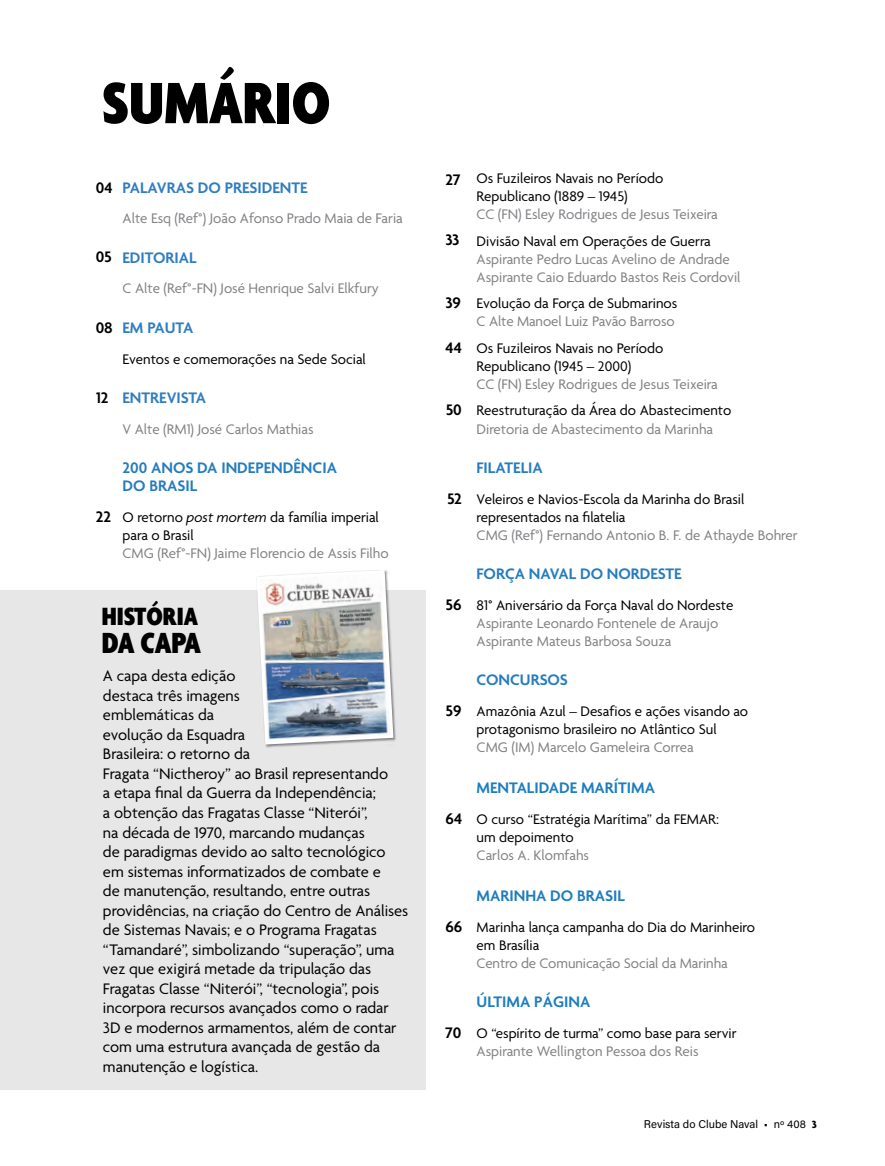
<style>
.page{position:relative;width:885px;height:1166px;background:#fff}
.page>*{position:absolute;margin:0;border:0;box-sizing:border-box;transform-origin:0 0}
.t1{font:900 condensed 63px "Agenda";color:#000}
.t2{font:900 condensed 31.5px "Agenda";letter-spacing:-.02em;color:#000}
.t3{font:900 condensed 27px "Agenda";color:#000}
.t4{font:16.5px/19.5px "Agenda";color:#000}
.t5{font:600 16.5px/18px "Agenda";color:#257cbe}
.t6{font:600 16.5px "Agenda";color:#2f7dc1}
.t7{font:600 16.5px "Agenda";color:#1d7dbe}
.t8{font:600 16.5px "Agenda";color:#000}
.t9{font:15px/18px "Agenda";color:#000}
.t10{font:15px/18px "Agenda";color:#808285}
.t11{font:11.25px "Acumin Pro";color:#000}
.s1{font-style:italic}
.s2{font-family:"Agenda";font-weight:700}
</style>
<div class="page">
<div style="left:0;top:590px;width:425px;height:499px;background:#e7e7e7"></div>
<div style="left:256px;top:569px;width:141px;height:178px;background:#000;opacity:.45"></div>
<img style="left:256px;top:569px;width:139px;height:176px">
<h1 class="t1" style="left:102px;top:69px;width:230px">SUMÁRIO</h1>
<p class="t8" style="left:96px;top:179px;width:18px">04</p>
<p class="t8" style="left:96px;top:248px;width:18px">05</p>
<p class="t8" style="left:96px;top:318px;width:19px">08</p>
<p class="t8" style="left:96px;top:388px;width:14px">12</p>
<p class="t8" style="left:96px;top:507px;width:17px">22</p>
<p class="t6" style="left:122px;top:178px;width:187px">PALAVRAS DO PRESIDENTE</p>
<p class="t10" style="left:122px;top:210px;width:282px">Alte Esq (Ref°) João Afonso Prado Maia de Faria</p>
<p class="t6" style="left:122px;top:248px;width:76px">EDITORIAL</p>
<p class="t10" style="left:122px;top:280px;width:258px">C Alte (Ref°-FN) José Henrique Salvi Elkfury</p>
<p class="t6" style="left:122px;top:318px;width:72px">EM PAUTA</p>
<p class="t9" style="left:122px;top:350px;width:245px">Eventos e comemorações na Sede Social</p>
<p class="t6" style="left:122px;top:388px;width:85px">ENTREVISTA</p>
<p class="t10" style="left:122px;top:420px;width:192px">V Alte (RM1) José Carlos Mathias</p>
<p class="t5" style="left:122px;top:459px;width:216px">200 ANOS DA INDEPENDÊNCIA<br>DO BRASIL</p>
<p class="t9" style="left:122px;top:508px;width:258px">O retorno <span class="s1">post mortem</span> da família imperial para o Brasil</p>
<p class="t10" style="left:122px;top:544px;width:268px">CMG (Ref°-FN) Jaime Florencio de Assis Filho</p>
<h3 class="t3" style="left:102px;top:601px;width:98px">HISTÓRIA</h3>
<h2 class="t2" style="left:102px;top:626px;width:101px">DA CAPA</h2>
<p class="t4" style="left:103px;top:667px;width:307px">A capa desta edição<br>destaca três imagens<br>emblemáticas da<br>evolução da Esquadra<br>Brasileira: o retorno da<br>Fragata “Nictheroy” ao Brasil representando<br>a etapa final da Guerra da Independência;<br>a obtenção das Fragatas Classe “Niterói”,<br>na década de 1970, marcando mudanças<br>de paradigmas devido ao salto tecnológico em sistemas informatizados de combate e<br>de manutenção, resultando, entre outras providências, na criação do Centro de Análises de Sistemas Navais; e o Programa Fragatas “Tamandaré”, simbolizando “superação”, uma vez que exigirá metade da tripulação das Fragatas Classe “Niterói”, “tecnologia”, pois incorpora recursos avançados como o radar 3D e modernos armamentos, além de contar com uma estrutura avançada de gestão da manutenção e logística.</p>
<p class="t8" style="left:445px;top:170px;width:17px">27</p>
<p class="t8" style="left:445px;top:231px;width:15px">33</p>
<p class="t8" style="left:445px;top:294px;width:17px">39</p>
<p class="t8" style="left:445px;top:339px;width:18px">44</p>
<p class="t8" style="left:445px;top:401px;width:18px">50</p>
<p class="t8" style="left:447px;top:489px;width:16px">52</p>
<p class="t8" style="left:445px;top:595px;width:18px">56</p>
<p class="t8" style="left:445px;top:701px;width:17px">59</p>
<p class="t8" style="left:445px;top:809px;width:18px">64</p>
<p class="t8" style="left:445px;top:917px;width:18px">66</p>
<p class="t8" style="left:445px;top:1023px;width:17px">70</p>
<p class="t9" style="left:476px;top:170px;width:188px">Os Fuzileiros Navais no Período<br>Republicano (1889 – 1945)</p>
<p class="t10" style="left:476px;top:206px;width:243px">CC (FN) Esley Rodrigues de Jesus Teixeira</p>
<p class="t9" style="left:476px;top:233px;width:236px">Divisão Naval em Operações de Guerra</p>
<p class="t10" style="left:476px;top:251px;width:265px">Aspirante Pedro Lucas Avelino de Andrade<br>Aspirante Caio Eduardo Bastos Reis Cordovil</p>
<p class="t9" style="left:476px;top:295px;width:202px">Evolução da Força de Submarinos</p>
<p class="t10" style="left:476px;top:313px;width:199px">C Alte Manoel Luiz Pavão Barroso</p>
<p class="t9" style="left:476px;top:340px;width:188px">Os Fuzileiros Navais no Período<br>Republicano (1945 – 2000)</p>
<p class="t10" style="left:476px;top:376px;width:243px">CC (FN) Esley Rodrigues de Jesus Teixeira</p>
<p class="t9" style="left:476px;top:402px;width:256px">Reestruturação da Área do Abastecimento</p>
<p class="t10" style="left:476px;top:420px;width:238px">Diretoria de Abastecimento da Marinha</p>
<p class="t5" style="left:476px;top:459px;width:68px">FILATELIA</p>
<p class="t9" style="left:476px;top:490px;width:269px">Veleiros e Navios-Escola da Marinha do Brasil representados na filatelia</p>
<p class="t10" style="left:476px;top:526px;width:322px">CMG (Ref°) Fernando Antonio B. F. de Athayde Bohrer</p>
<p class="t5" style="left:476px;top:565px;width:206px">FORÇA NAVAL DO NORDESTE</p>
<p class="t9" style="left:476px;top:596px;width:258px">81° Aniversário da Força Naval do Nordeste</p>
<p class="t10" style="left:476px;top:614px;width:243px">Aspirante Leonardo Fontenele de Araujo<br>Aspirante Mateus Barbosa Souza</p>
<p class="t5" style="left:476px;top:671px;width:93px">CONCURSOS</p>
<p class="t9" style="left:476px;top:702px;width:273px">Amazônia Azul – Desafios e ações visando ao protagonismo brasileiro no Atlântico Sul</p>
<p class="t10" style="left:476px;top:738px;width:219px">CMG (IM) Marcelo Gameleira Correa</p>
<p class="t7" style="left:476px;top:778px;width:180px">MENTALIDADE MARÍTIMA</p>
<p class="t9" style="left:476px;top:810px;width:244px">O curso “Estratégia Marítima” da FEMAR: um depoimento</p>
<p class="t10" style="left:476px;top:846px;width:114px">Carlos A. Klomfahs</p>
<p class="t7" style="left:476px;top:886px;width:150px">MARINHA DO BRASIL</p>
<p class="t9" style="left:476px;top:918px;width:280px">Marinha lança campanha do Dia do Marinheiro em Brasília</p>
<p class="t10" style="left:476px;top:954px;width:253px">Centro de Comunicação Social da Marinha</p>
<p class="t7" style="left:476px;top:992px;width:115px">ÚLTIMA PÁGINA</p>
<p class="t9" style="left:476px;top:1024px;width:261px">O “espírito de turma” como base para servir</p>
<p class="t10" style="left:476px;top:1042px;width:223px">Aspirante Wellington Pessoa dos Reis</p>
<p class="t11" style="left:644px;top:1115px;width:174px">Revista do Clube Naval • nº 408 <span class="s2">3</span></p>
</div>
